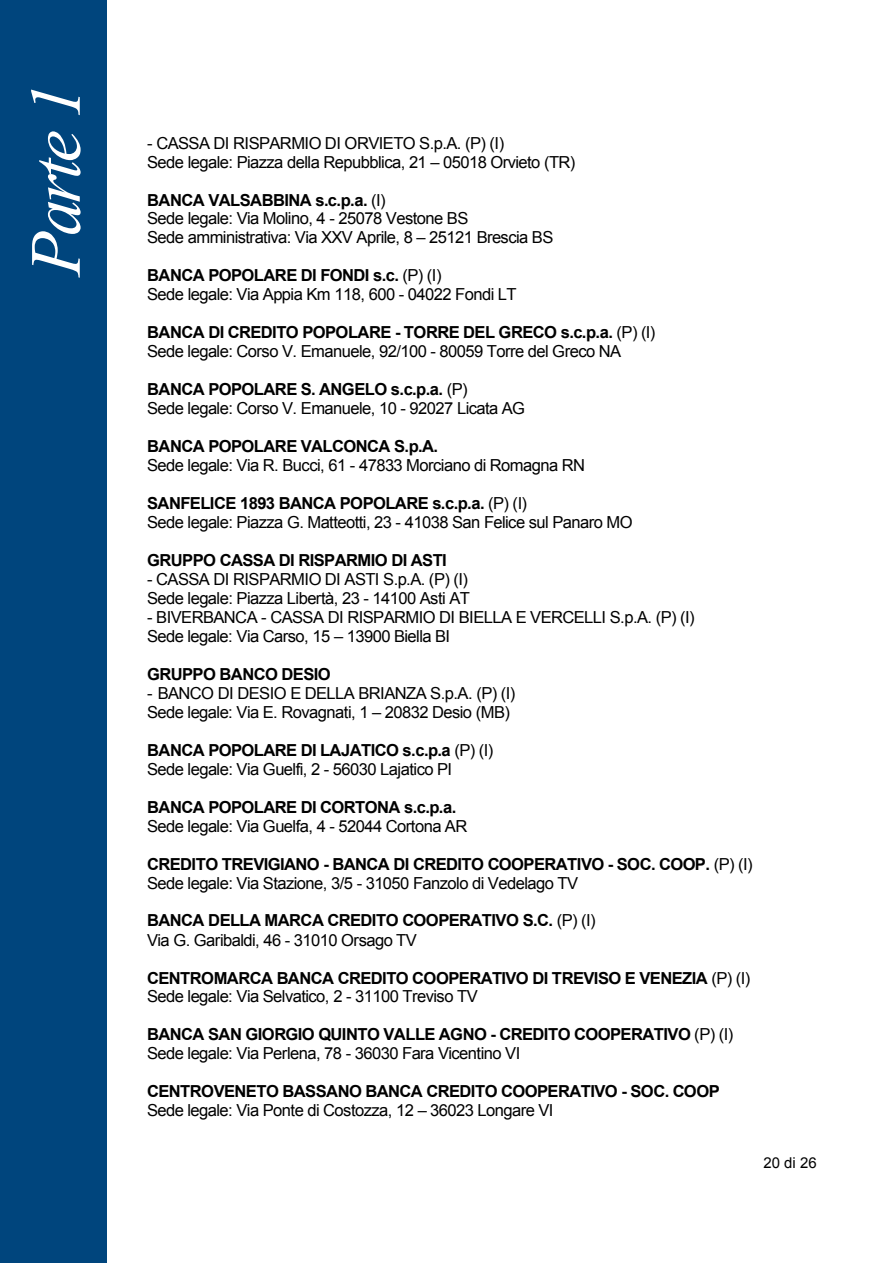
<style>
.page{position:relative;width:893px;height:1263px;background:#fff}
.page>*{position:absolute;margin:0;border:0;box-sizing:border-box;transform-origin:0 0}
.t1{font:italic 72px "Times New Roman";color:#fff}
.t2{font:16.5px/18.9px "Arial";letter-spacing:-.035em;color:#000}
.t3{font:700 16.5px/19.2px "Arial";letter-spacing:-.035em;color:#000}
.t4{font:15px "Arial";color:#000}
.s1{font-weight:700}
.s2{font-weight:400}
</style>
<div class="page">
<div style="left:0;top:0;width:106px;height:1263px;background:#00457d"></div>
<h1 class="t1" style="left:6px;top:276px;width:194px;rotate:-90deg">Parte 1</h1>
<p class="t2" style="left:147px;top:134px;width:430px">- CASSA DI RISPARMIO DI ORVIETO S.p.A. (P) (I)<br>Sede legale: Piazza della Repubblica, 21 – 05018 Orvieto (TR)</p>
<p class="t2" style="left:147px;top:190px;width:408px"><span class="s1">BANCA VALSABBINA s.c.p.a.</span> (I)<br>Sede legale: Via Molino, 4 - 25078 Vestone BS<br>Sede amministrativa: Via XXV Aprile, 8 – 25121 Brescia BS</p>
<p class="t2" style="left:147px;top:266px;width:371px"><span class="s1">BANCA POPOLARE DI FONDI s.c.</span> (P) (I)<br>Sede legale: Via Appia Km 118, 600 - 04022 Fondi LT</p>
<p class="t2" style="left:147px;top:323px;width:510px"><span class="s1">BANCA DI CREDITO POPOLARE - TORRE DEL GRECO s.c.p.a.</span> (P) (I)<br>Sede legale: Corso V. Emanuele, 92/100 - 80059 Torre del Greco NA</p>
<p class="t2" style="left:147px;top:380px;width:379px"><span class="s1">BANCA POPOLARE S. ANGELO s.c.p.a.</span> (P)<br>Sede legale: Corso V. Emanuele, 10 - 92027 Licata AG</p>
<p class="t3" style="left:147px;top:437px;width:293px">BANCA POPOLARE VALCONCA S.p.A.</p>
<p class="t2" style="left:147px;top:456px;width:439px">Sede legale: Via R. Bucci, 61 - 47833 Morciano di Romagna RN</p>
<p class="t2" style="left:147px;top:494px;width:487px"><span class="s1">SANFELICE 1893 BANCA POPOLARE s.c.p.a.</span> (P) (I)<br>Sede legale: Piazza G. Matteotti, 23 - 41038 San Felice sul Panaro MO</p>
<p class="t3" style="left:147px;top:551px;width:301px">GRUPPO CASSA DI RISPARMIO DI ASTI</p>
<p class="t2" style="left:147px;top:570px;width:324px">- CASSA DI RISPARMIO DI ASTI S.p.A. (P) (I)<br>Sede legale: Piazza Libertà, 23 - 14100 Asti AT</p>
<p class="t2" style="left:147px;top:608px;width:549px">- BIVERBANCA - CASSA DI RISPARMIO DI BIELLA E VERCELLI S.p.A. (P) (I)<br>Sede legale: Via Carso, 15 – 13900 Biella BI</p>
<p class="t3" style="left:147px;top:665px;width:185px">GRUPPO BANCO DESIO</p>
<p class="t2" style="left:147px;top:684px;width:370px">- BANCO DI DESIO E DELLA BRIANZA S.p.A. (P) (I)<br>Sede legale: Via E. Rovagnati, 1 – 20832 Desio (MB)</p>
<p class="t2" style="left:147px;top:741px;width:348px"><span class="s1">BANCA POPOLARE DI LAJATICO s.c.p.a</span> (P) (I)<br>Sede legale: Via Guelfi, 2 - 56030 Lajatico PI</p>
<p class="t3" style="left:147px;top:798px;width:311px">BANCA POPOLARE DI CORTONA s.c.p.a.</p>
<p class="t2" style="left:147px;top:816px;width:322px">Sede legale: Via Guelfa, 4 - 52044 Cortona AR</p>
<p class="t2" style="left:147px;top:854px;width:607px"><span class="s1">CREDITO TREVIGIANO - BANCA DI CREDITO COOPERATIVO - SOC. COOP.</span> (P) (I)<br>Sede legale: Via Stazione, 3/5 - 31050 Fanzolo di Vedelago TV</p>
<p class="t3" style="left:147px;top:911px;width:450px">BANCA DELLA MARCA CREDITO COOPERATIVO S.C. <span class="s2">(P) (I)<br>Via G. Garibaldi, 46 - 31010 Orsago TV</span></p>
<p class="t3" style="left:147px;top:969px;width:605px">CENTROMARCA BANCA CREDITO COOPERATIVO DI TREVISO E VENEZIA <span class="s2">(P) (I)<br>Sede legale: Via Selvatico, 2 - 31100 Treviso TV</span></p>
<p class="t2" style="left:147px;top:1025px;width:588px"><span class="s1">BANCA SAN GIORGIO QUINTO VALLE AGNO - CREDITO COOPERATIVO</span> (P) (I)<br>Sede legale: Via Perlena, 78 - 36030 Fara Vicentino VI</p>
<p class="t3" style="left:147px;top:1082px;width:574px">CENTROVENETO BASSANO BANCA CREDITO COOPERATIVO - SOC. COOP</p>
<p class="t2" style="left:147px;top:1101px;width:408px">Sede legale: Via Ponte di Costozza, 12 – 36023 Longare VI</p>
<p class="t4" style="left:763px;top:1153px;width:55px">20 di 26</p>
</div>
